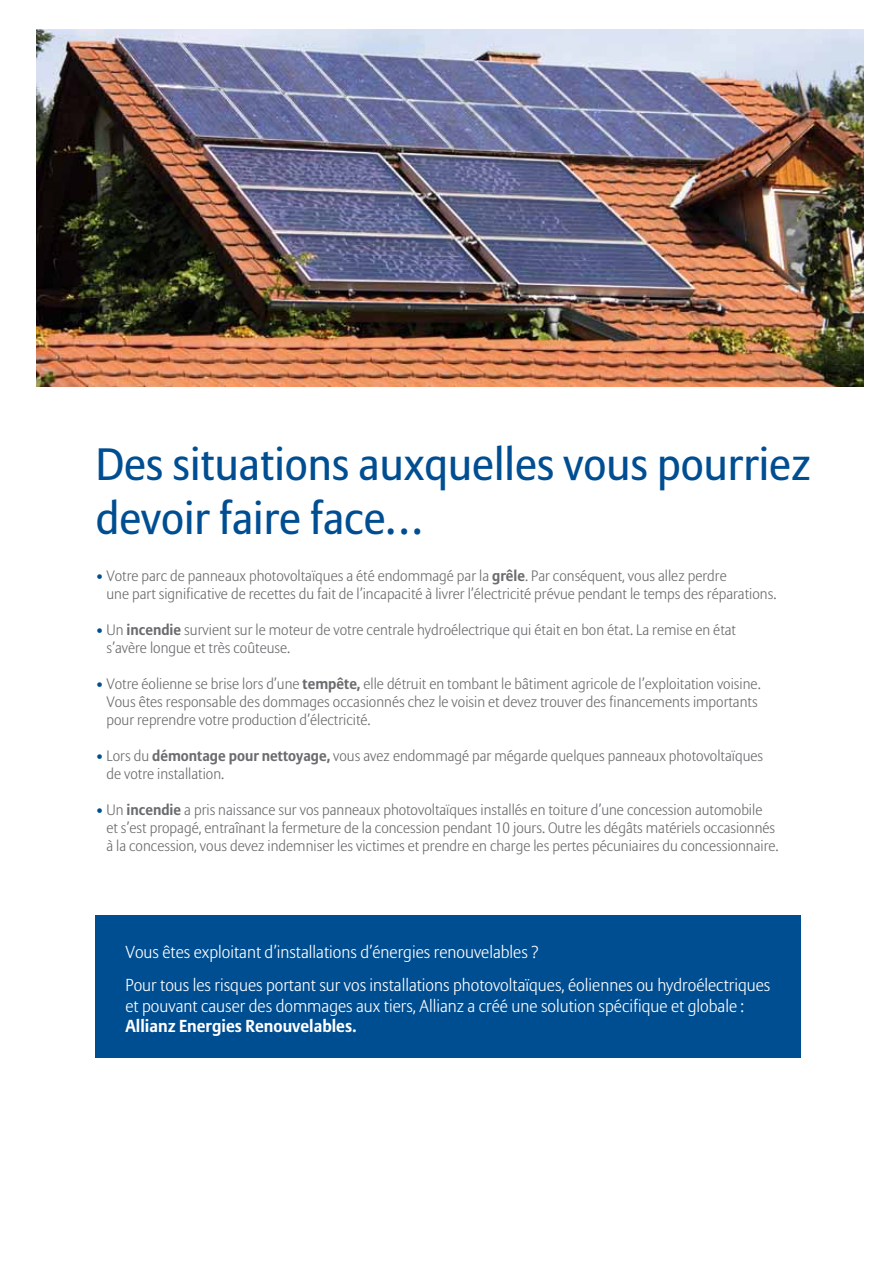
<style>
.page{position:relative;width:893px;height:1263px;background:#fff}
.page>*{position:absolute;margin:0;border:0;box-sizing:border-box;transform-origin:0 0}
.t1{font:45px/54px "Allianz Sans";color:#004e92}
.t2{font:300 17.25px/33.5px "Allianz Sans";color:#fff}
.t3{font:700 17.25px "Allianz Sans";color:#fff}
.t4{font:300 15px/18px "Allianz Sans";color:#6b6c6e}
.s1{color:#004e92}
.s2{font-weight:700}
</style>
<div class="page">
<img style="left:36px;top:30px;width:827px;height:357px">
<div style="left:96px;top:915px;width:705px;height:142px;background:#004e92"></div>
<h1 class="t1" style="left:96px;top:439px;width:717px">Des situations auxquelles vous pourriez devoir faire face…</h1>
<p class="t4" style="left:106px;top:568px;width:671px;text-indent:-11px"><span class="s1">•</span> Votre parc de panneaux photovoltaïques a été endommagé par la <span class="s2">grêle</span>. Par conséquent, vous allez perdre<br>une part significative de recettes du fait de l’incapacité à livrer l’électricité prévue pendant le temps des réparations.</p>
<p class="t4" style="left:106px;top:622px;width:631px;text-indent:-11px"><span class="s1">•</span> Un <span class="s2">incendie</span> survient sur le moteur de votre centrale hydroélectrique qui était en bon état. La remise en état s’avère longue et très coûteuse.</p>
<p class="t4" style="left:106px;top:676px;width:656px;text-indent:-11px"><span class="s1">•</span> Votre éolienne se brise lors d’une <span class="s2">tempête,</span> elle détruit en tombant le bâtiment agricole de l’exploitation voisine.<br>Vous êtes responsable des dommages occasionnés chez le voisin et devez trouver des financements importants pour reprendre votre production d’électricité.</p>
<p class="t4" style="left:106px;top:748px;width:658px;text-indent:-11px"><span class="s1">•</span> Lors du <span class="s2">démontage pour nettoyage,</span> vous avez endommagé par mégarde quelques panneaux photovoltaïques de votre installation.</p>
<p class="t4" style="left:106px;top:802px;width:674px;text-indent:-11px"><span class="s1">•</span> Un <span class="s2">incendie</span> a pris naissance sur vos panneaux photovoltaïques installés en toiture d’une concession automobile<br>et s’est propagé, entraînant la fermeture de la concession pendant 10 jours. Outre les dégâts matériels occasionnés à la concession, vous devez indemniser les victimes et prendre en charge les pertes pécuniaires du concessionnaire.</p>
<p class="t2" style="left:125px;top:936px;width:646px">Vous êtes exploitant d’installations d’énergies renouvelables ?<br>Pour tous les risques portant sur vos installations photovoltaïques, éoliennes ou hydroélectriques</p>
<p class="t2" style="left:125px;top:990px;width:620px">et pouvant causer des dommages aux tiers, Allianz a créé une solution spécifique et globale :</p>
<p class="t3" style="left:125px;top:1015px;width:233px">Allianz Energies Renouvelables.</p>
</div>
